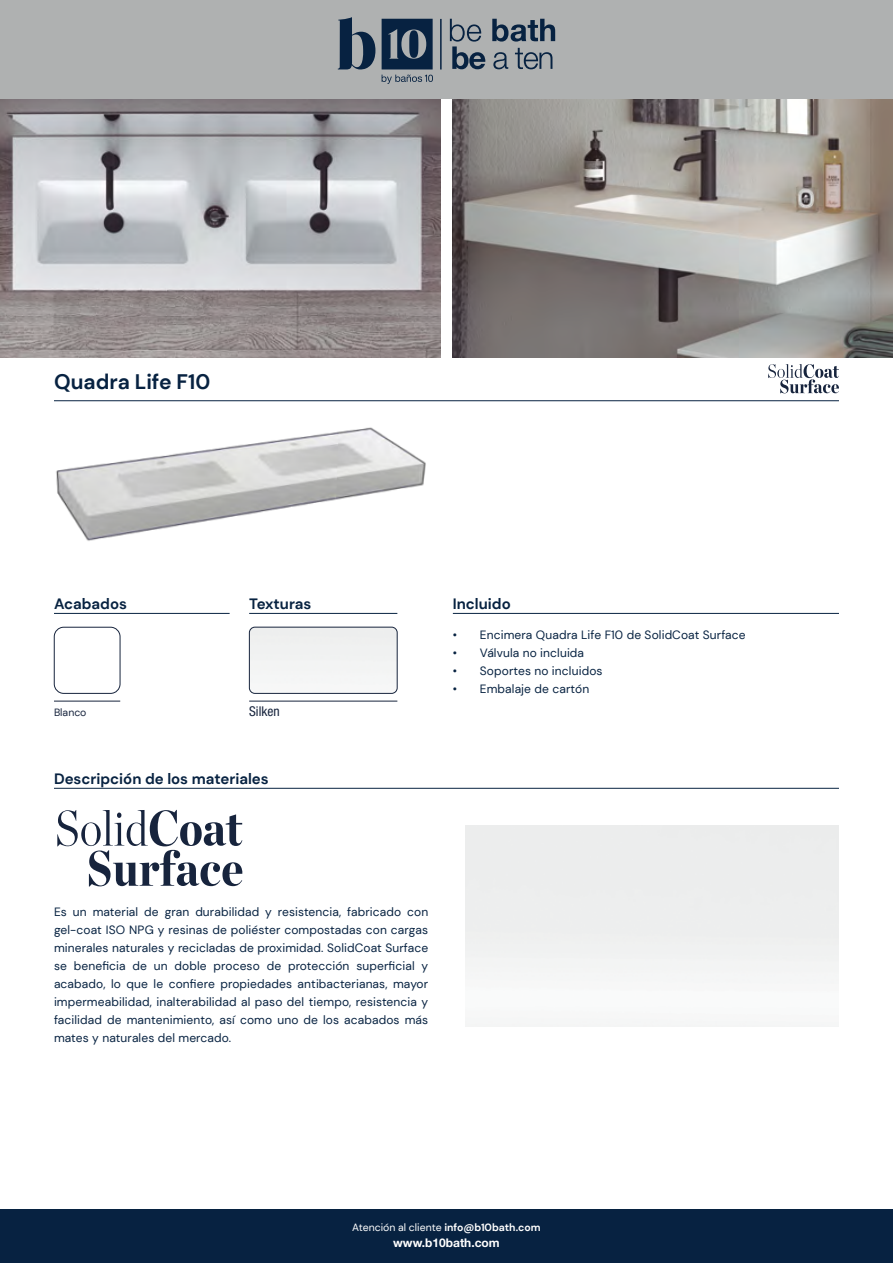
<style>
.page{position:relative;width:893px;height:1263px;background:#fff}
.page>*{position:absolute;margin:0;border:0;box-sizing:border-box;transform-origin:0 0}
.t1{font:700 21px "DM Sans";color:#072241}
.t2{font:700 15px "DM Sans";color:#072241}
.t3{font:condensed 13.5px "Helvetica Neue LT Std";color:#17243d}
.t4{font:12px/18px "DM Sans";letter-spacing:.01em;color:#072241;text-align:justify}
.t5{font:700 12px "Helvetica Neue LT Std";color:#fff}
.t6{font:10.5px "DM Sans";color:#fff}
.t7{font:10.5px "DM Sans";color:#17243d}
.s1{font-weight:700}
</style>
<div class="page">
<hr style="left:54px;top:400px;width:785px;height:1px;background:#072241">
<img style="left:0;top:99px;width:440px;height:258px">
<img style="left:453px;top:99px;width:440px;height:258px">
<svg style="left:768px;top:364px;width:71px;height:29px"></svg>
<img style="left:56px;top:427px;width:370px;height:114px">
<hr style="left:453px;top:613px;width:386px;height:1px;background:#072241">
<hr style="left:54px;top:613px;width:176px;height:1px;background:#072241">
<hr style="left:54px;top:701px;width:66px;height:1px;background:#17243d">
<img style="left:54px;top:627px;width:66px;height:66px">
<div style="left:54px;top:627px;width:66px;height:66px;border:1px solid #17243d;border-radius:9px"></div>
<hr style="left:249px;top:701px;width:148px;height:1px;background:#17243d">
<div style="left:249px;top:627px;width:148px;height:66px;background:#f1f2f2"></div>
<div style="left:249px;top:627px;width:148px;height:66px;border:1px solid #17243d;border-radius:6px"></div>
<hr style="left:249px;top:613px;width:148px;height:1px;background:#072241">
<hr style="left:54px;top:788px;width:785px;height:1px;background:#072241">
<svg style="left:57px;top:810px;width:186px;height:76px"></svg>
<div style="left:0;top:0;width:893px;height:99px;background:#afb1b1"></div>
<div style="left:0;top:1209px;width:893px;height:54px;background:#072241"></div>
<svg style="left:338px;top:17px;width:37px;height:53px"></svg>
<svg style="left:382px;top:19px;width:51px;height:50px"></svg>
<svg style="left:382px;top:75px;width:51px;height:9px"></svg>
<svg style="left:492px;top:19px;width:63px;height:23px"></svg>
<svg style="left:450px;top:19px;width:36px;height:50px"></svg>
<svg style="left:493px;top:52px;width:15px;height:17px"></svg>
<svg style="left:515px;top:48px;width:37px;height:21px"></svg>
<hr style="left:440px;top:19px;width:2px;height:51px;background:#072241">
<h1 class="t1" style="left:54px;top:369px;width:158px">Quadra Life F10</h1>
<p class="t2" style="left:54px;top:594px;width:75px">Acabados</p>
<p class="t2" style="left:249px;top:594px;width:64px">Texturas</p>
<p class="t7" style="left:54px;top:706px;width:34px">Blanco</p>
<p class="t3" style="left:249px;top:703px;width:32px">Silken</p>
<p class="t2" style="left:54px;top:769px;width:216px">Descripción de los materiales</p>
<p class="t2" style="left:453px;top:594px;width:59px">Incluido</p>
<p class="t4" style="left:453px;top:626px;width:294px">• Encimera Quadra Life F10 de SolidCoat Surface</p>
<p class="t4" style="left:453px;top:644px;width:133px">• Válvula no incluida</p>
<p class="t4" style="left:453px;top:662px;width:151px">• Soportes no incluidos</p>
<p class="t4" style="left:453px;top:680px;width:138px">• Embalaje de cartón</p>
<p class="t4" style="left:54px;top:903px;width:376px">Es un material de gran durabilidad y resistencia, fabricado con gel-coat ISO NPG y resinas de poliéster compostadas con cargas minerales naturales y recicladas de proximidad. SolidCoat Surface se beneficia de un doble proceso de protección superficial y acabado, lo que le confiere propiedades antibacterianas, mayor impermeabilidad, inalterabilidad al paso del tiempo, resistencia y facilidad de mantenimiento, así como uno de los acabados más mates y naturales del mercado.</p>
<p class="t6" style="left:352px;top:1220px;width:190px">Atención al cliente <span class="s1">info@b10bath.com</span></p>
<p class="t5" style="left:393px;top:1236px;width:108px">www.b10bath.com</p>
</div>
